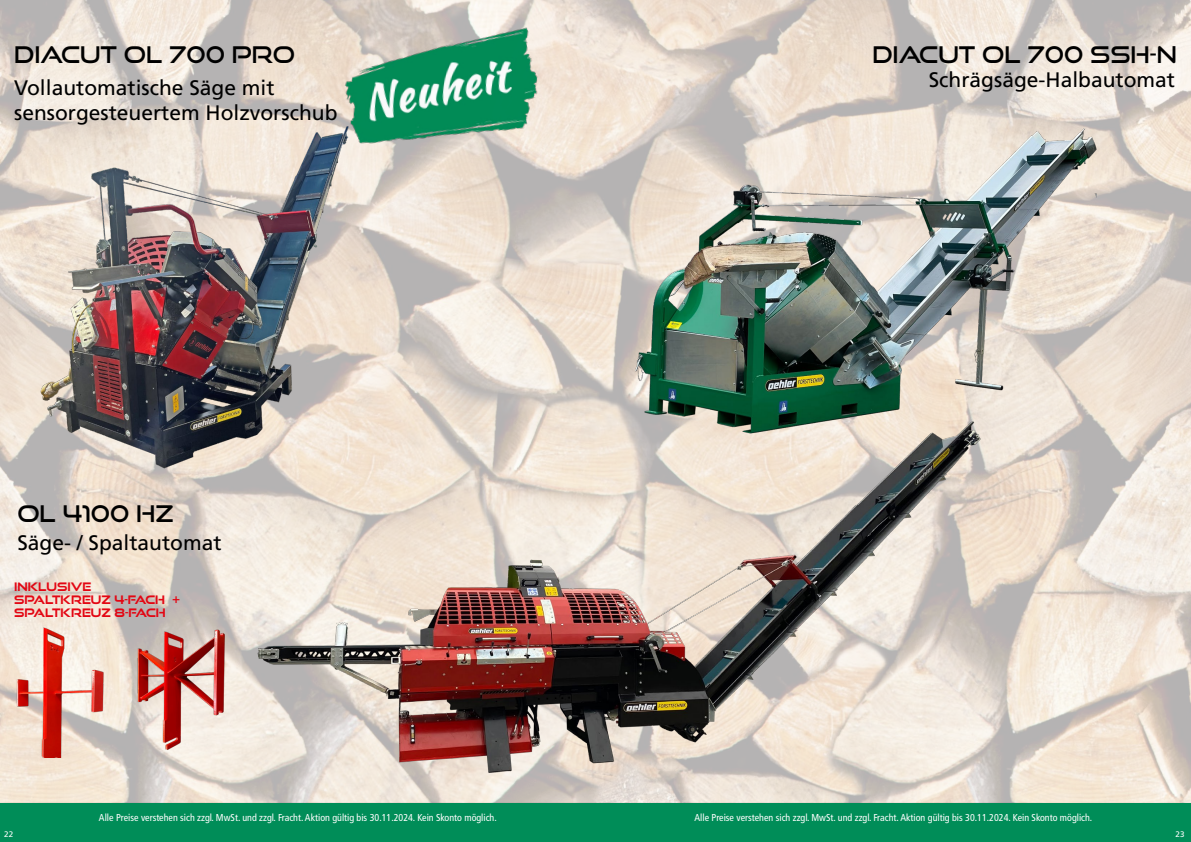
<style>
.page{position:relative;width:1191px;height:842px;background:#fff}
.page>*{position:absolute;margin:0;border:0;box-sizing:border-box;transform-origin:0 0}
.t1{font:23px "Good Times Rg";color:#000}
.t2{font:21px "Frutiger LT Pro";color:#000}
.t3{font:700 11.7px "Good Times Rg";color:#e30613}
.t4{font:condensed 10px "Frutiger LT Pro";color:#fff}
.t5{font:8px "Frutiger LT Pro";color:#fff}
</style>
<div class="page">
<img style="left:0;top:0;width:1191px;height:802px">
<div style="left:0;top:802px;width:1191px;height:40px;background:#008d58"></div>
<img style="left:251px;top:410px;width:743px;height:379px">
<img style="left:135px;top:626px;width:91px;height:124px">
<img style="left:14px;top:626px;width:91px;height:131px">
<img style="left:37px;top:126px;width:327px;height:349px">
<img style="left:326px;top:3px;width:230px;height:168px">
<img style="left:612px;top:83px;width:484px;height:366px">
<p class="t1" style="left:14px;top:41px;width:282px">DIACUT OL 700 PRO</p>
<p class="t2" style="left:14px;top:75px;width:262px">Vollautomatische Säge mit</p>
<p class="t2" style="left:14px;top:101px;width:325px">sensorgesteuertem Holzvorschub</p>
<p class="t1" style="left:17px;top:499px;width:158px">OL 4100 HZ</p>
<p class="t2" style="left:17px;top:530px;width:206px">Säge- / Spaltautomat</p>
<p class="t3" style="left:14px;top:580px;width:79px">INKLUSIVE</p>
<p class="t3" style="left:14px;top:593px;width:167px">SPALTKREUZ 4-FACH +</p>
<p class="t3" style="left:14px;top:606px;width:153px">SPALTKREUZ 8-FACH</p>
<p class="t4" style="left:99px;top:811px;width:399px">Alle Preise verstehen sich zzgl. MwSt. und zzgl. Fracht. Aktion gültig bis 30.11.2024. Kein Skonto möglich.</p>
<p class="t1" style="left:872px;top:41px;width:306px">DIACUT OL 700 SSH-N</p>
<p class="t2" style="left:928px;top:67px;width:248px">Schrägsäge-Halbautomat</p>
<p class="t4" style="left:694px;top:811px;width:399px">Alle Preise verstehen sich zzgl. MwSt. und zzgl. Fracht. Aktion gültig bis 30.11.2024. Kein Skonto möglich.</p>
<p class="t5" style="left:9px;top:826px;width:10px">20</p>
<p class="t5" style="left:1173px;top:826px;width:10px">21</p>
<p class="t5" style="left:4px;top:829px;width:10px">22</p>
<p class="t5" style="left:1175px;top:829px;width:10px">23</p>
</div>
